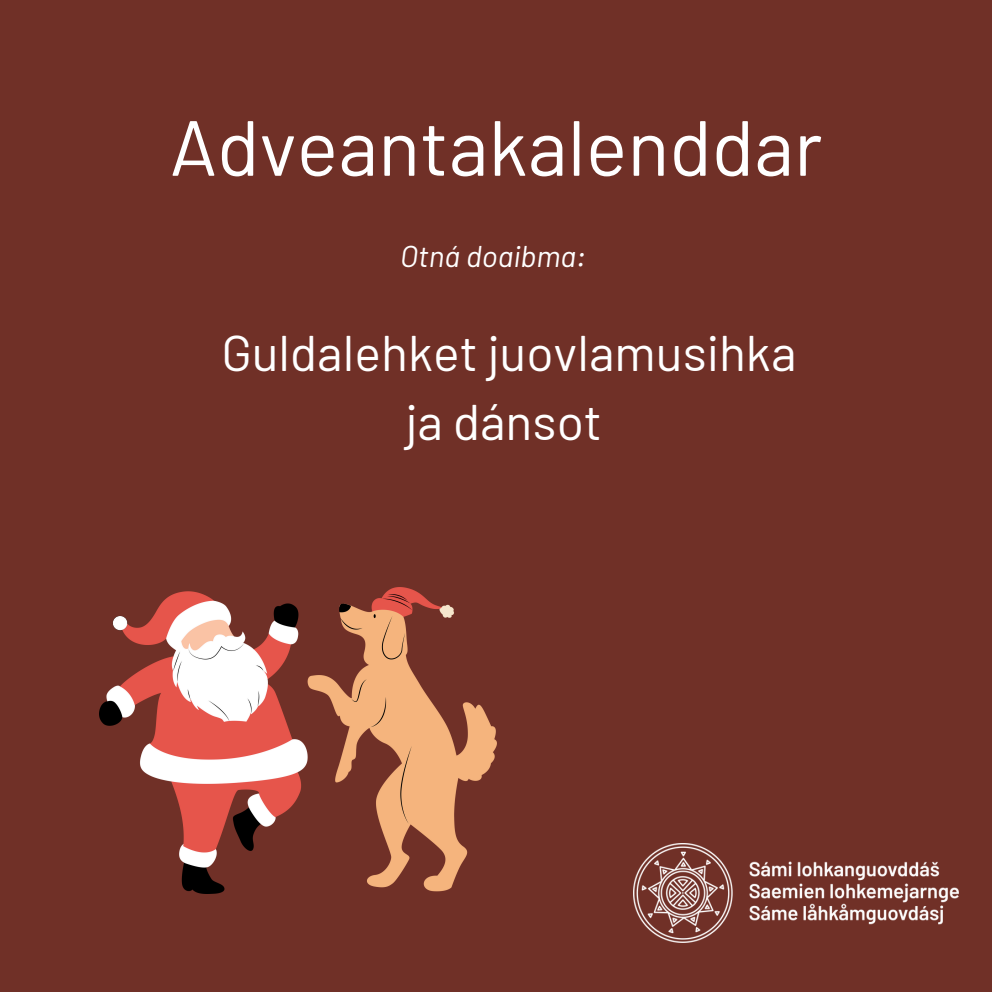
<style>
.page{position:relative;width:992px;height:992px;background:#703027}
.page>*{position:absolute;margin:0;border:0;box-sizing:border-box;transform-origin:0 0}
.t1{font:78px "Barlow";color:#fff}
.t2{font:50px/69.5px "Barlow";color:#fff;text-align:center}
.t3{font:italic 30px "Barlow";color:#fff}
</style>
<div class="page">
<img style="left:634px;top:843px;width:324px;height:100px">
<img style="left:99px;top:587px;width:398px;height:306px">
<h2 class="t1" style="left:170px;top:98px;width:654px">Adveantakalenddar</h2>
<p class="t3" style="left:400px;top:237px;width:187px">Otná doaibma:</p>
<p class="t2" style="left:221px;top:316px;width:577px">Guldalehket juovlamusihka ja dánsot</p>
</div>
